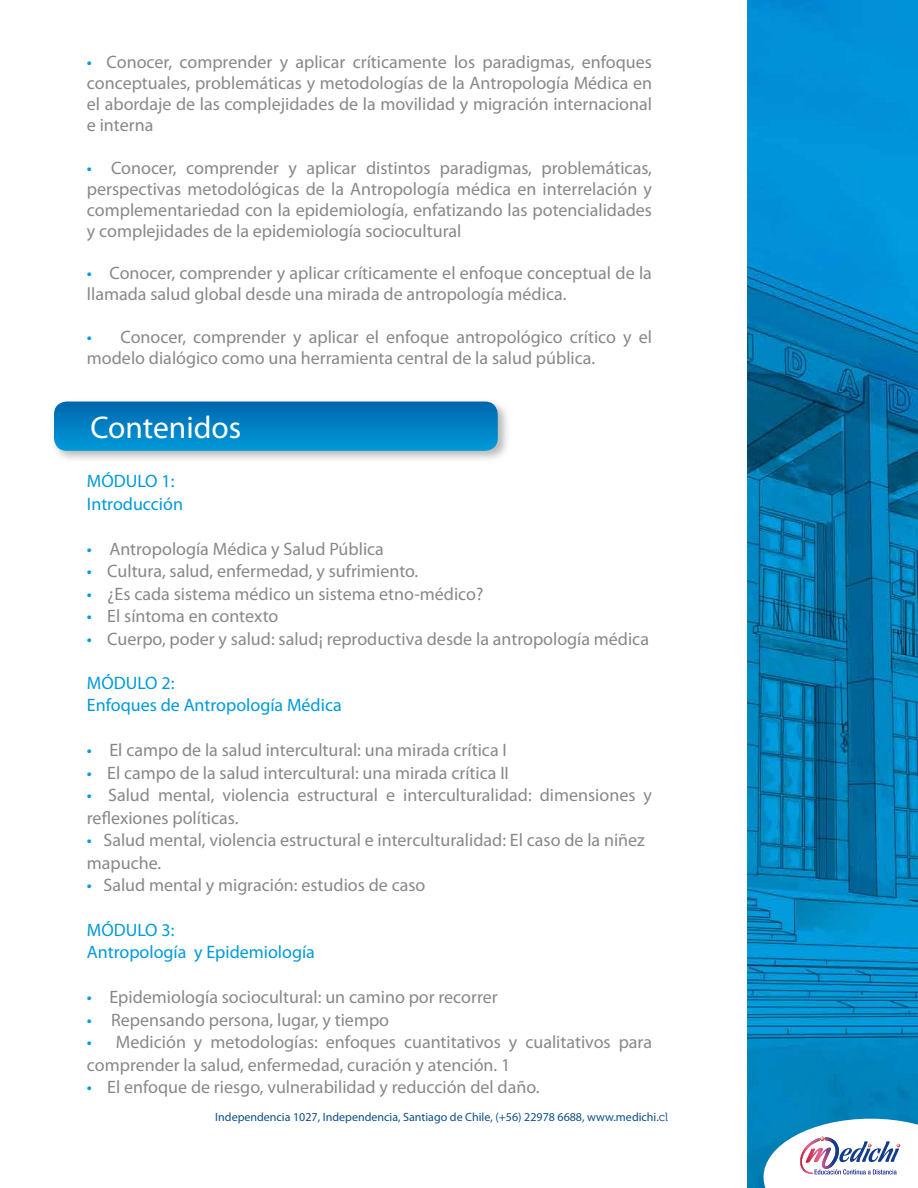
<style>
.page{position:relative;width:918px;height:1188px;background:#fff}
.page>*{position:absolute;margin:0;border:0;box-sizing:border-box;transform-origin:0 0}
.t1{font:31.5px "Myriad Pro";color:#fff}
.t2{font:18px/21px "Myriad Pro";color:#87888a}
.t3{font:18px/22.5px "Myriad Pro";color:#009ada}
.t4{font:12px "Myriad Pro";color:#0c4f86}
.s1{color:#009ada}
.s2{font-family:"Museo 300"}
</style>
<div class="page">
<img style="left:748px;top:0;width:170px;height:1188px">
<svg style="left:764px;top:1119px;width:154px;height:69px"></svg>
<div style="left:50px;top:398px;width:460px;height:66px;background:#9ba19e;opacity:.75"></div>
<svg style="left:54px;top:402px;width:444px;height:49px;background:#0181c4"></svg>
<p class="t2" style="left:87px;top:51px;width:567px;text-align:justify"><span class="s1">•</span> Conocer, comprender y aplicar críticamente los paradigmas, enfoques conceptuales, problemáticas y metodologías de la Antropología Médica en el abordaje de las complejidades de la movilidad y migración internacional e interna</p>
<p class="t2" style="left:87px;top:157px;width:567px;text-align:justify"><span class="s1">•</span> Conocer, comprender y aplicar distintos paradigmas, problemáticas, perspectivas metodológicas de la Antropología médica en interrelación y complementariedad con la epidemiología, enfatizando las potencialidades y complejidades de la epidemiología sociocultural</p>
<p class="t2" style="left:87px;top:263px;width:567px"><span class="s1">•</span> Conocer, comprender y aplicar críticamente el enfoque conceptual de la llamada salud global desde una mirada de antropología médica.</p>
<p class="t2" style="left:87px;top:326px;width:567px"><span class="s1">•</span> Conocer, comprender y aplicar el enfoque antropológico crítico y el modelo dialógico como una herramienta central de la salud pública.</p>
<h1 class="t1" style="left:90px;top:408px;width:152px">Contenidos</h1>
<p class="t3" style="left:87px;top:470px;width:98px">MÓDULO 1:<br>Introducción</p>
<p class="t2" style="left:87px;top:538px;width:299px"><span class="s1">•</span> Antropología Médica y Salud Pública</p>
<p class="t2" style="left:87px;top:561px;width:333px"><span class="s1">•</span> Cultura, salud, enfermedad, y sufrimiento.</p>
<p class="t2" style="left:87px;top:583px;width:398px"><span class="s1">•</span> ¿Es cada sistema médico un sistema etno-médico?</p>
<p class="t2" style="left:87px;top:606px;width:193px"><span class="s1">•</span> El síntoma en contexto</p>
<p class="t2" style="left:87px;top:628px;width:564px"><span class="s1">•</span> Cuerpo, poder y salud: salud¡ reproductiva desde la antropología médica</p>
<p class="t3" style="left:87px;top:671px;width:256px">MÓDULO 2:<br>Enfoques de Antropología Médica</p>
<p class="t2" style="left:87px;top:740px;width:421px"><span class="s1">•</span> El campo de la salud intercultural: una mirada crítica I</p>
<p class="t2" style="left:87px;top:762px;width:423px"><span class="s1">•</span> El campo de la salud intercultural: una mirada crítica II</p>
<p class="t2" style="left:87px;top:784px;width:567px;line-height:22.5px"><span class="s1">•</span> Salud mental, violencia estructural e interculturalidad: dimensiones y reflexiones políticas.</p>
<p class="t2" style="left:87px;top:829px;width:560px;line-height:22.5px"><span class="s1">•</span> Salud mental, violencia estructural e interculturalidad: El caso de la niñez mapuche.</p>
<p class="t2" style="left:87px;top:875px;width:340px"><span class="s1">•</span> Salud mental y migración: estudios de caso</p>
<p class="t3" style="left:87px;top:918px;width:230px">MÓDULO 3:<br>Antropología y Epidemiología</p>
<p class="t2" style="left:87px;top:986px;width:412px"><span class="s1">•</span> Epidemiología sociocultural: un camino por recorrer</p>
<p class="t2" style="left:87px;top:1009px;width:304px"><span class="s1">•</span> Repensando persona, lugar, y tiempo</p>
<p class="t2" style="left:87px;top:1031px;width:567px;line-height:22.5px"><span class="s1">•</span> Medición y metodologías: enfoques cuantitativos y cualitativos para comprender la salud, enfermedad, curación y atención. 1</p>
<p class="t2" style="left:87px;top:1076px;width:454px"><span class="s1">•</span> El enfoque de riesgo, vulnerabilidad y reducción del daño.</p>
<p class="t4" style="left:215px;top:1110px;width:454px">Independencia 1027, Independencia, Santiago de Chile, (+56) 22978 6688, www.medichi.<span class="s2">cl</span></p>
</div>
